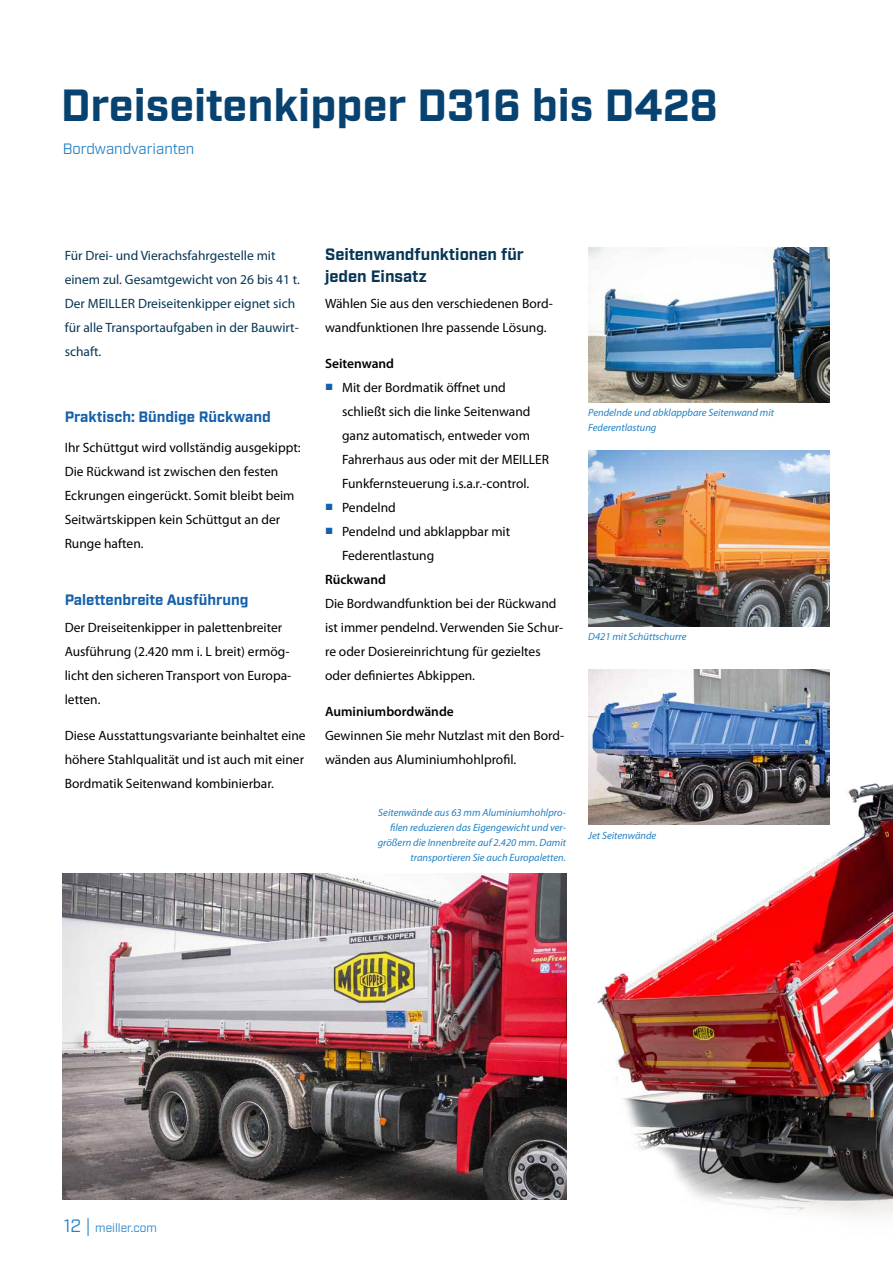
<style>
.page{position:relative;width:893px;height:1263px;background:#fff}
.page>*{position:absolute;margin:0;border:0;box-sizing:border-box;transform-origin:0 0}
.t1{font:700 45px "Industry";color:#084270}
.t2{font:700 16.5px/22.5px "Industry";color:#073655}
.t3{font:700 15px "Industry";color:#1560ab}
.t4{font:15px "Industry";color:#2281c4}
.t5{font:13.5px/24px "Myriad Pro";color:#000}
.t6{font:13.5px/24px "Myriad Pro";color:#073655}
.t7{font:600 13.5px "Myriad Pro";color:#000}
.t8{font:12px "Industry";color:#2281c4}
.t9{font:italic 10.5px/15px "Myriad Pro";color:#2281c4;text-align:right}
.s1{font-family:"Arial";color:#1560ab}
.s2{font-size:18px}
</style>
<div class="page">
<img style="left:588px;top:247px;width:241px;height:155px">
<img style="left:588px;top:451px;width:241px;height:175px">
<img style="left:588px;top:670px;width:241px;height:58px">
<img style="left:63px;top:873px;width:501px;height:326px">
<img style="left:564px;top:728px;width:329px;height:488px">
<h1 class="t1" style="left:61px;top:78px;width:659px">Dreiseitenkipper D316 bis D428</h1>
<p class="t4" style="left:63px;top:140px;width:133px">Bordwandvarianten</p>
<p class="t6" style="left:65px;top:243px;width:237px">Für Drei- und Vierachsfahrgestelle mit einem zul. Gesamtgewicht von 26 bis 41 t.<br>Der MEILLER Dreiseitenkipper eignet sich für alle Transportaufgaben in der Bauwirt&shy;schaft.</p>
<p class="t3" style="left:65px;top:407px;width:208px">Praktisch: Bündige Rückwand</p>
<p class="t5" style="left:65px;top:435px;width:237px">Ihr Schüttgut wird vollständig ausgekippt:<br>Die Rückwand ist zwischen den festen Eckrungen eingerückt. Somit bleibt beim Seitwärtskippen kein Schüttgut an der Runge haften.</p>
<p class="t3" style="left:65px;top:591px;width:185px">Palettenbreite Ausführung</p>
<p class="t5" style="left:65px;top:615px;width:228px">Der Dreiseitenkipper in palettenbreiter<br>Ausführung (2.420 mm i. L breit) ermög&shy;licht den sicheren Transport von Europa&shy;letten.</p>
<p class="t5" style="left:65px;top:723px;width:242px;text-align:justify">Diese Ausstattungsvariante beinhaltet eine höhere Stahlqualität und ist auch mit einer Bordmatik Seitenwand kombinierbar.</p>
<p class="t2" style="left:325px;top:243px;width:200px">Seitenwandfunktionen für jeden Einsatz</p>
<p class="t5" style="left:325px;top:291px;width:229px">Wählen Sie aus den verschiedenen Bord&shy;wandfunktionen Ihre passende Lösung.</p>
<p class="t7" style="left:325px;top:354px;width:71px">Seitenwand</p>
<p class="t5" style="left:342px;top:375px;width:209px;text-indent:-17px"><span class="s1">■</span> Mit der Bordmatik öffnet und schließt sich die linke Seitenwand ganz automatisch, entweder vom Fahrerhaus aus oder mit der MEILLER Funkfernsteuerung i.s.a.r.-control.</p>
<p class="t5" style="left:325px;top:495px;width:72px"><span class="s1">■</span> Pendelnd</p>
<p class="t5" style="left:342px;top:519px;width:170px;text-indent:-17px"><span class="s1">■</span> Pendelnd und abklappbar mit<br>Federentlastung</p>
<p class="t7" style="left:325px;top:570px;width:62px">Rückwand</p>
<p class="t5" style="left:325px;top:591px;width:240px">Die Bordwandfunktion bei der Rückwand ist immer pendelnd. Verwenden Sie Schur&shy;re oder Dosiereinrichtung für gezieltes oder definiertes Abkippen.</p>
<p class="t7" style="left:325px;top:702px;width:130px">Auminiumbordwände</p>
<p class="t5" style="left:325px;top:723px;width:241px">Gewinnen Sie mehr Nutzlast mit den Bord&shy;wänden aus Aluminiumhohlprofil.</p>
<p class="t9" style="left:378px;top:805px;width:190px">Seitenwände aus 63 mm Aluminiumhohlpro&shy;filen reduzieren das Eigengewicht und ver&shy;größern die Innenbreite auf 2.420 mm. Damit transportieren Sie auch Europaletten.</p>
<p class="t9" style="left:588px;top:405px;width:187px;text-align:left">Pendelnde und abklappbare Seitenwand mit<br>Federentlastung</p>
<p class="t9" style="left:588px;top:629px;width:100px">D421 mit Schüttschurre</p>
<p class="t9" style="left:588px;top:828px;width:70px">Jet Seitenwände</p>
<p class="t8" style="left:64px;top:1220px;width:95px"><span class="s2">12 |</span> meiller.com</p>
</div>
